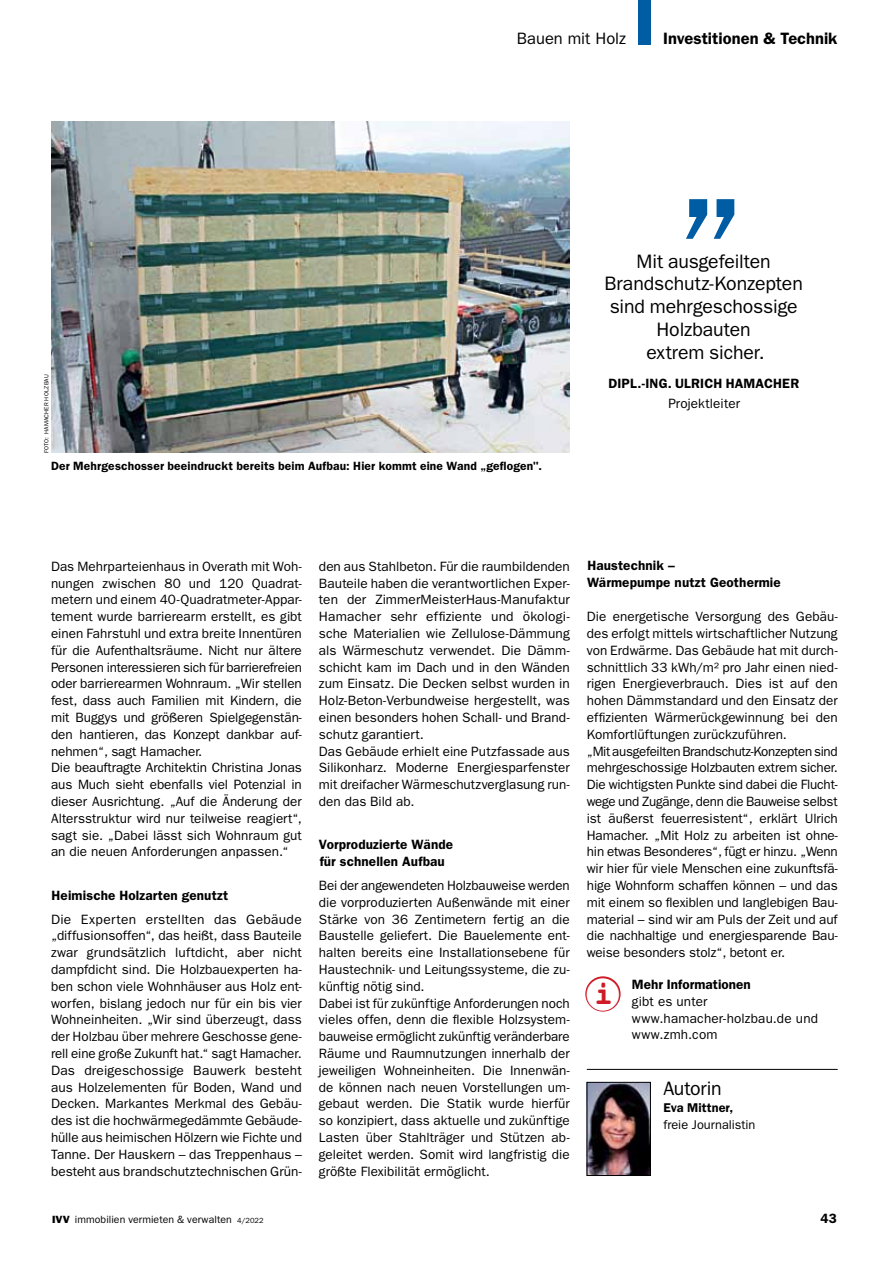
<style>
.page{position:relative;width:893px;height:1263px;background:#fff}
.page>*{position:absolute;margin:0;border:0;box-sizing:border-box;transform-origin:0 0}
.t1{font:180px "ITC Franklin Gothic Std";color:#005da4}
.t2{font:700 31.95px "Courier";color:#ce1b26}
.t3{font:19.5px/22.8px "ITC Franklin Gothic Std";letter-spacing:-.005em;color:#000;text-align:center}
.t4{font:600 16.5px "ITC Franklin Gothic Std";color:#000}
.t5{font:16.5px "ITC Franklin Gothic Std";color:#000}
.t6{font:13.5px/16.8px "ITC Franklin Gothic Std";color:#000}
.t7{font:600 13.5px/16.8px "ITC Franklin Gothic Std";letter-spacing:.01em;color:#000}
.t8{font:12.75px "ITC Franklin Gothic Std";color:#000}
.t9{font:600 12.75px "ITC Franklin Gothic Std";letter-spacing:.005em;color:#000}
.t10{font:600 12px "ITC Franklin Gothic Std";letter-spacing:.015em;color:#000}
.t11{font:10.5px "ITC Franklin Gothic Std";letter-spacing:.005em;color:#000}
.t12{font:6px "ITC Franklin Gothic Std";letter-spacing:.035em;color:#000}
.s1{font-family:"ITC Franklin Gothic Std Hvy"}
.s2{font-size:7.5px}
.s3{color:#fff}
</style>
<div class="page">
<hr style="left:587px;top:1069px;width:251px;height:1px;background:#000">
<img style="left:589px;top:1084px;width:60px;height:90px">
<div style="left:587px;top:1082px;width:64px;height:94px;border:1px solid #000"></div>
<img style="left:51px;top:121px;width:519px;height:332px">
<svg style="left:585px;top:976px;width:36px;height:36px"></svg>
<p class="t12" style="left:43px;top:453px;width:80px;rotate:-90deg">FOTO: Hamacher Holzbau</p>
<p class="t5" style="left:517px;top:29px;width:111px">Bauen mit Holz</p>
<p class="t4" style="left:663px;top:29px;width:176px">Investitionen &amp; Technik</p>
<h1 class="t1" style="left:669px;top:52px;width:84px">„</h1>
<h3 class="t3" style="left:604px;top:250px;width:200px">Mit ausgefeilten<br>Brandschutz-Konzepten sind mehrgeschossige<br>Holzbauten<br>extrem sicher.</h3>
<p class="t7" style="left:608px;top:375px;width:138px">Dipl.-Ing. Ulrich Hama</p>
<p class="t7" style="left:764px;top:375px;width:37px">cher</p>
<p class="t6" style="left:668px;top:395px;width:73px">Projektleiter</p>
<p class="t10" style="left:51px;top:459px;width:492px">Der Mehrgeschosser beeindruckt bereits beim Aufbau: Hier kommt eine Wand „geflogen".</p>
<p class="t6" style="left:51px;top:558px;width:252px">Das Mehrparteienhaus in Overath mit Woh&shy;nungen zwischen 80 und 120 Quadrat&shy;metern und einem 40-Quadratmeter-Appar&shy;tement wurde barrierearm erstellt, es gibt einen Fahrstuhl und extra breite Innentüren für die Aufenthaltsräume. Nicht nur ältere Personen interessieren sich für barrierefreien oder barrierearmen Wohnraum. „Wir stellen fest, dass auch Familien mit Kindern, die mit Buggys und größeren Spielgegenstän&shy;den hantieren, das Konzept dankbar auf&shy;nehmen“, sagt Hamacher.<br>Die beauftragte Architektin Christina Jonas aus Much sieht ebenfalls viel Potenzial in dieser Ausrichtung. „Auf die Änderung der Altersstruktur wird nur teilweise reagiert“, sagt sie. „Dabei lässt sich Wohnraum gut an die neuen Anforderungen anpassen.“</p>
<p class="t7" style="left:52px;top:886px;width:178px">Heimische Holzarten genutzt</p>
<p class="t6" style="left:51px;top:911px;width:252px;text-align:justify">Die Experten erstellten das Gebäude „diffusionsoffen“, das heißt, dass Bauteile zwar grundsätzlich luftdicht, aber nicht dampfdicht sind. Die Holzbauexperten ha&shy;ben schon viele Wohnhäuser aus Holz ent&shy;worfen, bislang jedoch nur für ein bis vier Wohneinheiten. „Wir sind überzeugt, dass der Holzbau über mehrere Geschosse gene&shy;rell eine große Zukunft hat.“ sagt Hamacher.<br>Das dreigeschossige Bauwerk besteht aus Holzelementen für Boden, Wand und Decken. Markantes Merkmal des Gebäu&shy;des ist die hochwärmegedämmte Gebäude&shy;hülle aus heimischen Hölzern wie Fichte und Tanne. Der Hauskern – das Treppenhaus – besteht aus brandschutztechnischen Grün-</p>
<p class="t11" style="left:52px;top:1214px;width:213px"><span class="s1">IVV</span> immobilien vermieten &amp; verwalten <span class="s2">4/2022</span></p>
<p class="t6" style="left:319px;top:558px;width:252px">den aus Stahlbeton. Für die raumbildenden Bauteile haben die verantwortlichen Exper&shy;ten der ZimmerMeisterHaus-Manufaktur Hamacher sehr effiziente und ökologi&shy;sche Materialien wie Zellulose-Dämmung als Wärmeschutz verwendet. Die Dämm&shy;schicht kam im Dach und in den Wänden zum Einsatz. Die Decken selbst wurden in Holz-Beton-Verbundweise hergestellt, was einen besonders hohen Schall- und Brand&shy;schutz garantiert.<br>Das Gebäude erhielt eine Putzfassade aus Silikonharz. Moderne Energiesparfenster mit dreifacher Wärmeschutzverglasung run&shy;den das Bild ab.</p>
<p class="t7" style="left:319px;top:836px;width:136px">Vorproduzierte Wände für schnellen Aufbau</p>
<p class="t6" style="left:319px;top:877px;width:252px">Bei der angewendeten Holzbauweise werden die vorproduzierten Außenwände mit einer Stärke von 36 Zentimetern fertig an die Baustelle geliefert. Die Bauelemente ent&shy;halten bereits eine Installationsebene für Haustechnik- und Leitungssysteme, die zu&shy;künftig nötig sind.<br>Dabei ist für zukünftige Anforderungen noch vieles offen, denn die flexible Holzsystem&shy;bauweise ermöglicht zukünftig veränderbare Räume und Raumnutzungen innerhalb der jeweiligen Wohneinheiten. Die Innenwän&shy;de können nach neuen Vorstellungen um&shy;gebaut werden. Die Statik wurde hierfür so konzipiert, dass aktuelle und zukünftige Lasten über Stahlträger und Stützen ab&shy;geleitet werden. Somit wird langfristig die größte Flexibilität ermöglicht.</p>
<p class="t7" style="left:587px;top:557px;width:195px">Haustechnik –<br>Wärmepumpe nutzt Geothermie</p>
<p class="t6" style="left:587px;top:608px;width:253px">Die energetische Versorgung des Gebäu&shy;des erfolgt mittels wirtschaftlicher Nutzung von Erdwärme. Das Gebäude hat mit durch&shy;schnittlich 33 kWh/m² pro Jahr einen nied&shy;rigen Energieverbrauch. Dies ist auf den hohen Dämmstandard und den Einsatz der effizienten Wärmerückgewinnung bei den Komfortlüftungen zurückzuführen.<br>„Mit ausgefeilten Brandschutz-Konzepten sind mehrgeschossige Holzbauten extrem sicher.<br>Die wichtigsten Punkte sind dabei die Flucht&shy;wege und Zugänge, denn die Bauweise selbst ist äußerst feuerresistent“, erklärt Ulrich Hamacher. „Mit Holz zu arbeiten ist ohne&shy;hin etwas Besonderes“, fügt er hinzu. „Wenn wir hier für viele Menschen eine zukunftsfä&shy;hige Wohnform schaffen können – und das mit einem so flexiblen und langlebigen Bau&shy;material – sind wir am Puls der Zeit und auf die nachhaltige und energiesparende Bau&shy;weise besonders stolz“, betont er.</p>
<h2 class="t2" style="left:585px;top:968px;width:37px"><span class="s3">●</span>i</h2>
<p class="t7" style="left:632px;top:976px;width:121px">Mehr Informationen</p>
<p class="t6" style="left:632px;top:993px;width:188px">gibt es unter www.hamacher-holzbau.de und www.zmh.com</p>
<h3 class="t3" style="left:663px;top:1077px;width:60px">Autorin</h3>
<p class="t9" style="left:663px;top:1100px;width:71px">Eva Mittner,</p>
<p class="t8" style="left:663px;top:1117px;width:94px">freie Journalistin</p>
<p class="t7" style="left:821px;top:1210px;width:18px">43</p>
</div>
